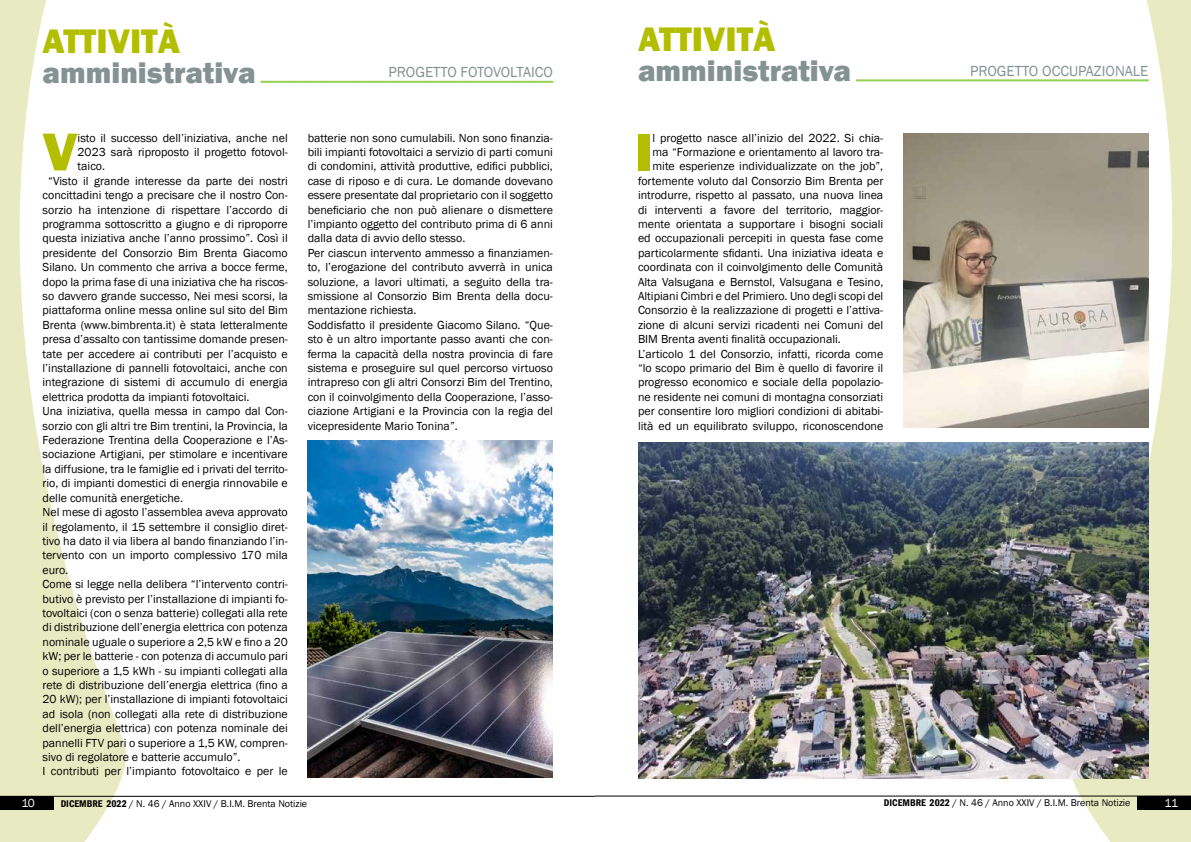
<style>
.page{position:relative;width:1191px;height:842px;background:#fff}
.page>*{position:absolute;margin:0;border:0;box-sizing:border-box;transform-origin:0 0}
.t1{font:800 55.2px "Franklin Gothic";color:#b3be00}
.t2{font:800 35px "Franklin Gothic";color:#b3be00}
.t3{font:800 30px "Franklin Gothic";color:#849391}
.t4{font:15px "Franklin Gothic";color:#849391}
.t5{font:12px/14.4px "Franklin Gothic";color:#000}
.t6{font:12px "Franklin Gothic";color:#fff}
.t7{font:10px "Franklin Gothic";color:#000}
.s1{font-weight:600;font-stretch:condensed}
</style>
<div class="page">
<svg style="left:0;top:0;width:251px;height:842px"></svg>
<svg style="left:940px;top:0;width:251px;height:842px"></svg>
<hr style="left:595px;top:796px;width:596px;height:1px;background:#000">
<div style="left:1137px;top:796px;width:54px;height:13px;background:#000"></div>
<hr style="left:0;top:796px;width:595px;height:1px;background:#000">
<div style="left:0;top:796px;width:54px;height:13px;background:#000"></div>
<svg style="left:856px;top:79px;width:292px;height:3px"></svg>
<img style="left:903px;top:133px;width:245px;height:295px">
<svg style="left:261px;top:80px;width:292px;height:3px"></svg>
<img style="left:308px;top:441px;width:245px;height:336px">
<img style="left:638px;top:442px;width:510px;height:336px">
<h2 class="t2" style="left:43px;top:18px;width:139px">ATTIVITÀ</h2>
<h3 class="t3" style="left:43px;top:53px;width:214px">amministrativa</h3>
<p class="t4" style="left:388px;top:63px;width:166px">PROGETTO FOTOVOLTAICO</p>
<h1 class="t1" style="left:42px;top:116px;width:37px">V</h1>
<p class="t5" style="left:78px;top:131px;width:212px">isto il successo dell’iniziativa, anche nel</p>
<p class="t5" style="left:78px;top:145px;width:212px">2023 sarà riproposto il progetto fotovol-</p>
<p class="t5" style="left:78px;top:159px;width:29px">taico.</p>
<p class="t5" style="left:48px;top:174px;width:241px">“Visto il grande interesse da parte dei nostri</p>
<p class="t5" style="left:43px;top:188px;width:247px">concittadini tengo a precisare che il nostro Con-</p>
<p class="t5" style="left:43px;top:203px;width:247px">sorzio ha intenzione di rispettare l’accordo di</p>
<p class="t5" style="left:43px;top:217px;width:247px">programma sottoscritto a giugno e di riproporre</p>
<p class="t5" style="left:43px;top:231px;width:247px">questa iniziativa anche l’anno prossimo”. Così il</p>
<p class="t5" style="left:43px;top:246px;width:247px">presidente del Consorzio Bim Brenta Giacomo</p>
<p class="t5" style="left:43px;top:260px;width:247px">Silano. Un commento che arriva a bocce ferme,</p>
<p class="t5" style="left:43px;top:275px;width:247px">dopo la prima fase di una iniziativa che ha riscos-</p>
<p class="t5" style="left:43px;top:289px;width:247px">so davvero grande successo, Nei mesi scorsi, la</p>
<p class="t5" style="left:43px;top:303px;width:247px">piattaforma online messa online sul sito del Bim</p>
<p class="t5" style="left:43px;top:318px;width:247px">Brenta (www.bimbrenta.it) è stata letteralmente</p>
<p class="t5" style="left:43px;top:332px;width:247px">presa d’assalto con tantissime domande presen-</p>
<p class="t5" style="left:43px;top:347px;width:247px">tate per accedere ai contributi per l’acquisto e</p>
<p class="t5" style="left:43px;top:361px;width:247px">l’installazione di pannelli fotovoltaici, anche con</p>
<p class="t5" style="left:43px;top:375px;width:247px">integrazione di sistemi di accumulo di energia</p>
<p class="t5" style="left:43px;top:390px;width:208px">elettrica prodotta da impianti fotovoltaici.</p>
<p class="t5" style="left:43px;top:404px;width:247px">Una iniziativa, quella messa in campo dal Con-</p>
<p class="t5" style="left:43px;top:419px;width:247px">sorzio con gli altri tre Bim trentini, la Provincia, la</p>
<p class="t5" style="left:43px;top:433px;width:247px">Federazione Trentina della Cooperazione e l’As-</p>
<p class="t5" style="left:43px;top:447px;width:247px">sociazione Artigiani, per stimolare e incentivare</p>
<p class="t5" style="left:43px;top:462px;width:247px">la diffusione, tra le famiglie ed i privati del territo-</p>
<p class="t5" style="left:43px;top:476px;width:247px">rio, di impianti domestici di energia rinnovabile e</p>
<p class="t5" style="left:43px;top:491px;width:142px">delle comunità energetiche.</p>
<p class="t5" style="left:43px;top:505px;width:247px">Nel mese di agosto l’assemblea aveva approvato</p>
<p class="t5" style="left:43px;top:519px;width:247px">il regolamento, il 15 settembre il consiglio diret-</p>
<p class="t5" style="left:43px;top:534px;width:247px">tivo ha dato il via libera al bando finanziando l’in-</p>
<p class="t5" style="left:43px;top:548px;width:247px">tervento con un importo complessivo 170 mila</p>
<p class="t5" style="left:43px;top:563px;width:27px">euro.</p>
<p class="t5" style="left:43px;top:577px;width:247px">Come si legge nella delibera “l’intervento contri-</p>
<p class="t5" style="left:43px;top:591px;width:247px">butivo è previsto per l’installazione di impianti fo-</p>
<p class="t5" style="left:43px;top:606px;width:247px">tovoltaici (con o senza batterie) collegati alla rete</p>
<p class="t5" style="left:43px;top:620px;width:247px">di distribuzione dell’energia elettrica con potenza</p>
<p class="t5" style="left:43px;top:635px;width:247px">nominale uguale o superiore a 2,5 kW e fino a 20</p>
<p class="t5" style="left:43px;top:649px;width:247px">kW; per le batterie - con potenza di accumulo pari</p>
<p class="t5" style="left:43px;top:663px;width:247px">o superiore a 1,5 kWh - su impianti collegati alla</p>
<p class="t5" style="left:43px;top:678px;width:247px">rete di distribuzione dell’energia elettrica (fino a</p>
<p class="t5" style="left:43px;top:692px;width:247px">20 kW); per l’installazione di impianti fotovoltaici</p>
<p class="t5" style="left:43px;top:707px;width:247px">ad isola (non collegati alla rete di distribuzione</p>
<p class="t5" style="left:43px;top:721px;width:247px">dell’energia elettrica) con potenza nominale dei</p>
<p class="t5" style="left:43px;top:735px;width:247px">pannelli FTV pari o superiore a 1,5 KW, compren-</p>
<p class="t5" style="left:43px;top:750px;width:199px">sivo di regolatore e batterie accumulo”.</p>
<p class="t5" style="left:43px;top:764px;width:247px">I contributi per l’impianto fotovoltaico e per le</p>
<p class="t5" style="left:308px;top:131px;width:247px">batterie non sono cumulabili. Non sono finanzia&shy;bili impianti fotovoltaici a servizio di parti comuni di condomini, attività produttive, edifici pubblici, case di riposo e di cura. Le domande dovevano essere presentate dal proprietario con il soggetto beneficiario che non può alienare o dismettere l’impianto oggetto del contributo prima di 6 anni dalla data di avvio dello stesso.<br>Per ciascun intervento ammesso a finanziamen&shy;to, l’erogazione del contributo avverrà in unica soluzione, a lavori ultimati, a seguito della tra&shy;smissione al Consorzio Bim Brenta della docu&shy;mentazione richiesta.<br>Soddisfatto il presidente Giacomo Silano. “Que&shy;sto è un altro importante passo avanti che con&shy;ferma la capacità della nostra provincia di fare sistema e proseguire sul quel percorso virtuoso intrapreso con gli altri Consorzi Bim del Trentino, con il coinvolgimento della Cooperazione, l’asso&shy;ciazione Artigiani e la Provincia con la regia del vicepresidente Mario Tonina”.</p>
<h2 class="t2" style="left:638px;top:17px;width:139px">ATTIVITÀ</h2>
<h3 class="t3" style="left:638px;top:52px;width:214px">amministrativa</h3>
<p class="t4" style="left:970px;top:61px;width:180px">PROGETTO OCCUPAZIONALE</p>
<h1 class="t1" style="left:635px;top:116px;width:19px">I</h1>
<p class="t5" style="left:652px;top:131px;width:232px">l progetto nasce all’inizio del 2022. Si chia-</p>
<p class="t5" style="left:652px;top:145px;width:232px">ma “Formazione e orientamento al lavoro tra-</p>
<p class="t5" style="left:652px;top:159px;width:232px">mite esperienze individualizzate on the job”,</p>
<p class="t5" style="left:638px;top:174px;width:247px">fortemente voluto dal Consorzio Bim Brenta per</p>
<p class="t5" style="left:638px;top:188px;width:247px">introdurre, rispetto al passato, una nuova linea</p>
<p class="t5" style="left:638px;top:203px;width:247px">di interventi a favore del territorio, maggior-</p>
<p class="t5" style="left:638px;top:217px;width:247px">mente orientata a supportare i bisogni sociali</p>
<p class="t5" style="left:638px;top:231px;width:247px">ed occupazionali percepiti in questa fase come</p>
<p class="t5" style="left:638px;top:246px;width:247px">particolarmente sfidanti. Una iniziativa ideata e</p>
<p class="t5" style="left:638px;top:260px;width:247px">coordinata con il coinvolgimento delle Comunità</p>
<p class="t5" style="left:638px;top:275px;width:247px">Alta Valsugana e Bernstol, Valsugana e Tesino,</p>
<p class="t5" style="left:638px;top:289px;width:247px">Altipiani Cimbri e del Primiero. Uno degli scopi del</p>
<p class="t5" style="left:638px;top:303px;width:247px">Consorzio è la realizzazione di progetti e l’attiva-</p>
<p class="t5" style="left:638px;top:318px;width:247px">zione di alcuni servizi ricadenti nei Comuni del</p>
<p class="t5" style="left:638px;top:332px;width:204px">BIM Brenta aventi finalità occupazionali.</p>
<p class="t5" style="left:638px;top:347px;width:247px">L’articolo 1 del Consorzio, infatti, ricorda come</p>
<p class="t5" style="left:638px;top:361px;width:247px">“lo scopo primario del Bim è quello di favorire il</p>
<p class="t5" style="left:638px;top:375px;width:247px">progresso economico e sociale della popolazio-</p>
<p class="t5" style="left:638px;top:390px;width:247px">ne residente nei comuni di montagna consorziati</p>
<p class="t5" style="left:638px;top:404px;width:247px">per consentire loro migliori condizioni di abitabi-</p>
<p class="t5" style="left:638px;top:419px;width:247px">lità ed un equilibrato sviluppo, riconoscendone</p>
<p class="t6" style="left:21px;top:795px;width:15px">10</p>
<p class="t7" style="left:61px;top:797px;width:248px"><span class="s1">DICEMBRE 2022</span> / N. 46 / Anno XXIV / B.I.M. Brenta Notizie</p>
<p class="t7" style="left:884px;top:796px;width:248px"><span class="s1">DICEMBRE 2022</span> / N. 46 / Anno XXIV / B.I.M. Brenta Notizie</p>
<p class="t6" style="left:1164px;top:795px;width:15px">11</p>
</div>
